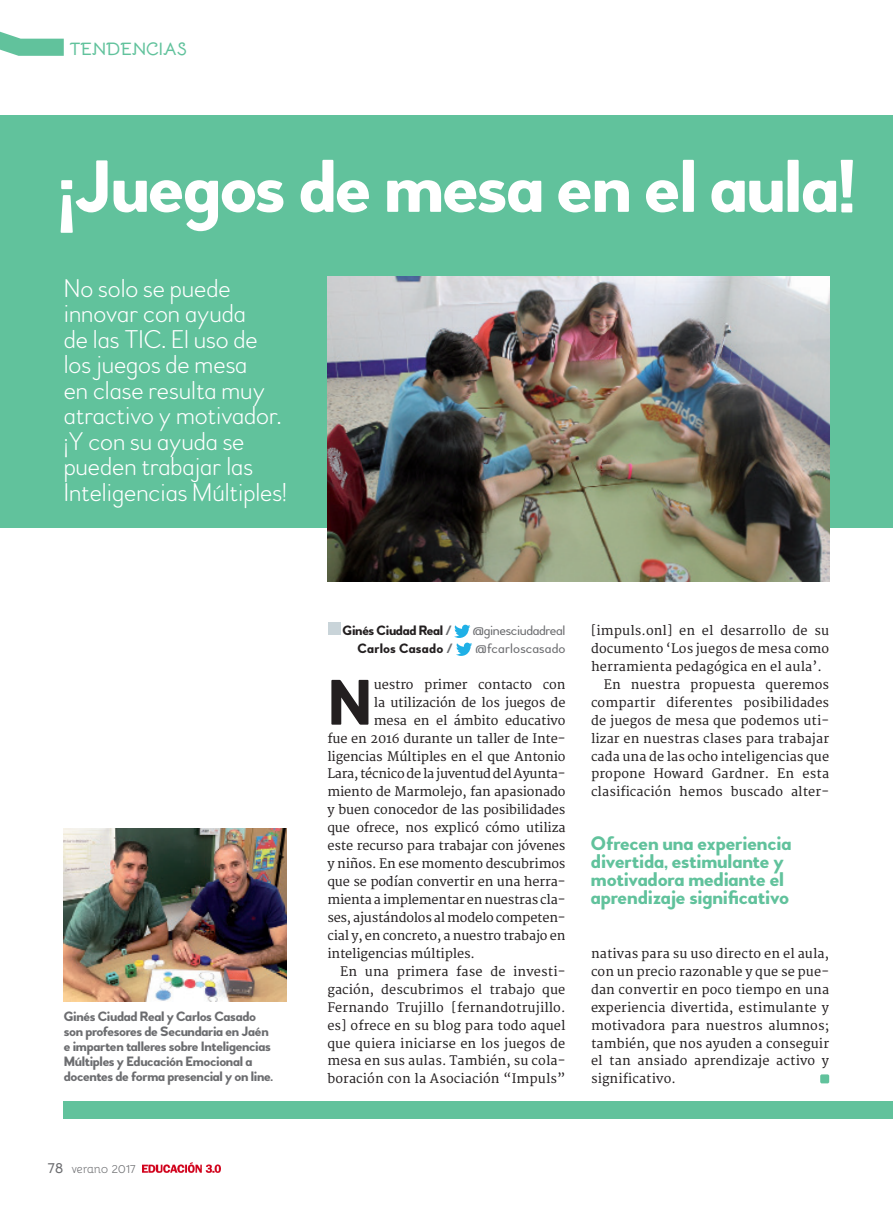
<style>
.page{position:relative;width:893px;height:1212px;background:#fff}
.page>*{position:absolute;margin:0;border:0;box-sizing:border-box;transform-origin:0 0}
.tend-titular{font:700 73.5px "Woodford Bourne";letter-spacing:-.025em;color:#fff}
.tend-texto-capitular{font:700 64.05px "Woodford Bourne";color:#231f20}
.tend-entradilla{font:100 25.5px/25.5px "Woodford Bourne";color:#fff}
.tend-sumario{font:700 19.5px/18px "Woodford Bourne";letter-spacing:-.01em;color:#61c29c}
.t1{font:700 18px "Bellota";letter-spacing:-.01em;color:#61c29c}
.t2{font:700 15px "Bellota";color:#6c6d70}
.pie_de_foto{font:700 13.5px/15px "Woodford Bourne";letter-spacing:-.025em;color:#6c6d70}
.t3{font:700 13.5px "Woodford Bourne";letter-spacing:-.025em;color:#231f20}
.t4{font:13.5px "Woodford Bourne";letter-spacing:-.025em;color:#6c6d70}
.t5{font:13.5px "Woodford Bourne";letter-spacing:.01em;color:#6c6d70}
.t6{font:700 13.5px "Woodford Bourne";letter-spacing:.01em;color:#231f20}
.tend-texto{font:12.75px/18px "Merriweather";letter-spacing:.01em;color:#231f20;text-align:justify}
.tend-texto-capitular-2{font:12.75px "Merriweather";letter-spacing:-.01em;color:#231f20}
.t7{font:12px "Bellota";letter-spacing:-.025em;color:#6c6d70}
.s1{color:#6c6d70}
</style>
<div class="page">
<svg style="left:0;top:31px;width:64px;height:25px"></svg>
<img style="left:143px;top:1162px;width:77px;height:11px">
<div style="left:64px;top:1101px;width:829px;height:18px;background:#61c29c"></div>
<div style="left:328px;top:622px;width:12px;height:13px;background:#c9d4d9"></div>
<svg style="left:454px;top:625px;width:18px;height:31px"></svg>
<svg style="left:820px;top:1074px;width:9px;height:9px"></svg>
<div style="left:0;top:115px;width:893px;height:412px;background:#61c29c"></div>
<img style="left:327px;top:276px;width:502px;height:305px">
<img style="left:64px;top:829px;width:223px;height:172px">
<h3 class="t1" style="left:69px;top:35px;width:120px">TENDENCIAS</h3>
<p class="tend-titular" style="left:57px;top:142px;width:800px">¡Juegos de mesa en el aula!</p>
<p class="tend-entradilla" style="left:64px;top:276px;width:224px">No solo se puede innovar con ayuda<br>de las TIC. El uso de los juegos de mesa<br>en clase resulta muy atractivo y motivador. ¡Y con su ayuda se pueden trabajar las<br>Inteligencias Múltiples!</p>
<p class="pie_de_foto" style="left:64px;top:1009px;width:211px">Ginés Ciudad Real y Carlos Casado son profesores de Secundaria en Jaén e imparten talleres sobre Inteligencias Múltiples y Educación Emocional a docentes de forma presencial y on line.</p>
<p class="t2" style="left:48px;top:1156px;width:18px">78</p>
<p class="t7" style="left:71px;top:1159px;width:66px">verano 2017</p>
<p class="t3" style="left:343px;top:622px;width:111px">Ginés Ciudad Real <span class="s1">/</span></p>
<p class="t4" style="left:472px;top:622px;width:95px">@ginesciudadreal</p>
<p class="t6" style="left:358px;top:640px;width:97px">Carlos Casado <span class="s1">/</span></p>
<p class="t5" style="left:475px;top:640px;width:92px">@fcarloscasado</p>
<p class="tend-texto-capitular" style="left:327px;top:664px;width:47px">N</p>
<p class="tend-texto-capitular-2" style="left:374px;top:677px;width:193px">uestro primer contacto con</p>
<p class="tend-texto-capitular-2" style="left:374px;top:695px;width:193px">la utilización de los juegos de</p>
<p class="tend-texto-capitular-2" style="left:374px;top:713px;width:193px">mesa en el ámbito educativo</p>
<p class="tend-texto-capitular-2" style="left:327px;top:731px;width:240px">fue en 2016 durante un taller de Inte-</p>
<p class="tend-texto-capitular-2" style="left:327px;top:748px;width:240px">ligencias Múltiples en el que Antonio</p>
<p class="tend-texto-capitular-2" style="left:327px;top:766px;width:240px">Lara, técnico de la juventud del Ayunta-</p>
<p class="tend-texto-capitular-2" style="left:327px;top:784px;width:240px">miento de Marmolejo, fan apasionado</p>
<p class="tend-texto-capitular-2" style="left:327px;top:802px;width:240px">y buen conocedor de las posibilidades</p>
<p class="tend-texto-capitular-2" style="left:327px;top:820px;width:240px">que ofrece, nos explicó cómo utiliza</p>
<p class="tend-texto-capitular-2" style="left:327px;top:838px;width:240px">este recurso para trabajar con jóvenes</p>
<p class="tend-texto-capitular-2" style="left:327px;top:856px;width:240px">y niños. En ese momento descubrimos</p>
<p class="tend-texto-capitular-2" style="left:327px;top:874px;width:240px">que se podían convertir en una herra-</p>
<p class="tend-texto-capitular-2" style="left:327px;top:892px;width:240px">mienta a implementar en nuestras cla-</p>
<p class="tend-texto-capitular-2" style="left:327px;top:910px;width:240px">ses, ajustándolos al modelo competen-</p>
<p class="tend-texto-capitular-2" style="left:327px;top:928px;width:240px">cial y, en concreto, a nuestro trabajo en</p>
<p class="tend-texto-capitular-2" style="left:327px;top:946px;width:149px">inteligencias múltiples.</p>
<p class="tend-texto" style="left:327px;top:963px;width:240px;text-indent:13px">En una primera fase de investi&shy;gación, descubrimos el trabajo que Fernando Trujillo [fernandotrujillo. es] ofrece en su blog para todo aquel que quiera iniciarse en los juegos de mesa en sus aulas. También, su cola&shy;boración con la Asociación “Impuls”</p>
<p class="tend-texto" style="left:591px;top:622px;width:240px">[impuls.onl] en el desarrollo de su documento ‘Los juegos de mesa como herramienta pedagógica en el aula’.</p>
<p class="tend-texto" style="left:591px;top:676px;width:240px;text-indent:13px">En nuestra propuesta queremos compartir diferentes posibilidades de juegos de mesa que podemos uti&shy;lizar en nuestras clases para trabajar cada una de las ocho inteligencias que propone Howard Gardner. En esta clasificación hemos buscado alter-</p>
<p class="tend-sumario" style="left:591px;top:835px;width:202px">Ofrecen una experiencia divertida, estimulante y motivadora mediante el aprendizaje significativo</p>
<p class="tend-texto" style="left:591px;top:945px;width:240px">nativas para su uso directo en el aula, con un precio razonable y que se pue&shy;dan convertir en poco tiempo en una experiencia divertida, estimulante y motivadora para nuestros alumnos; también, que nos ayuden a conseguir el tan ansiado aprendizaje activo y significativo.</p>
</div>
